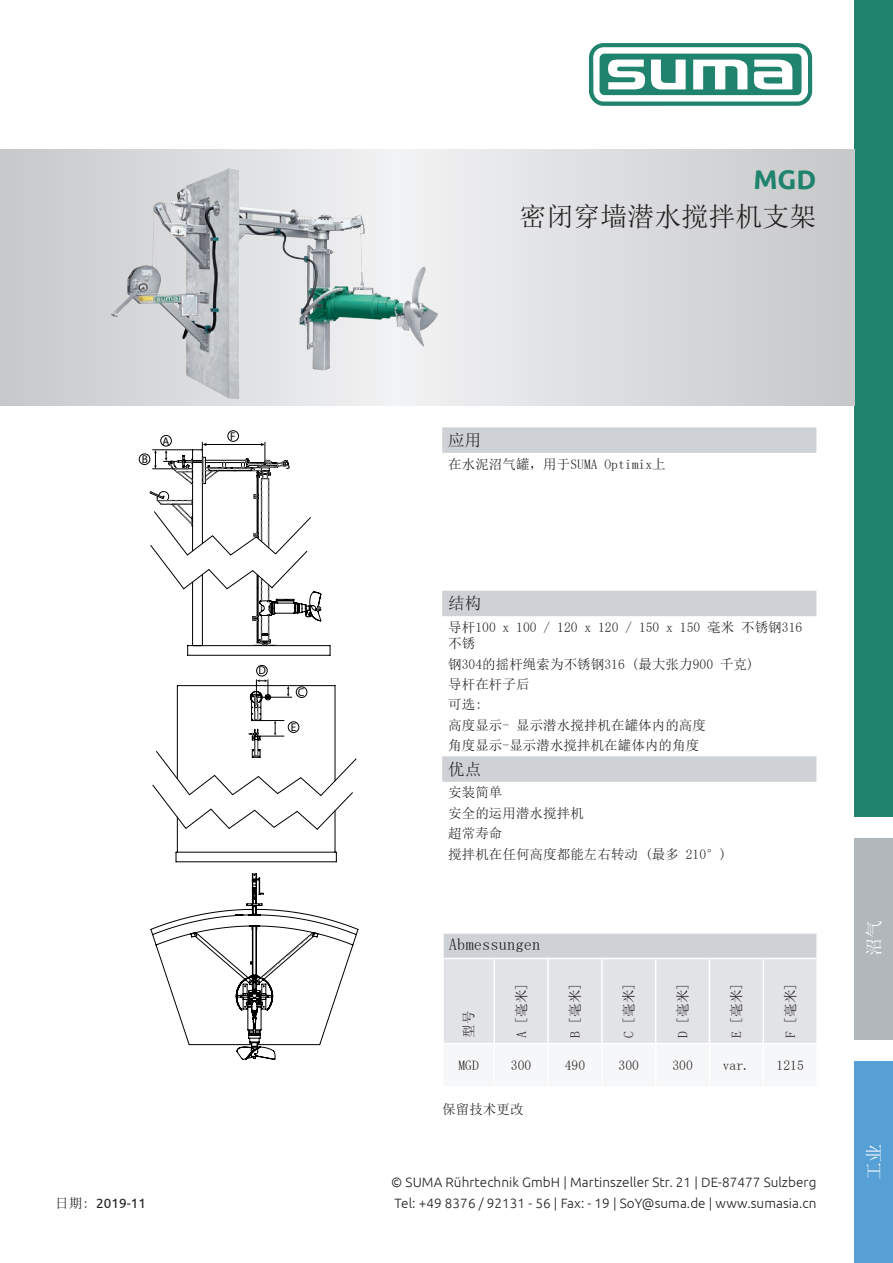
<style>
.page{position:relative;width:893px;height:1263px;background:#fff}
.page>*{position:absolute;margin:0;border:0;box-sizing:border-box;transform-origin:0 0}
.Bezeichnung_Rührwerk{font:27px "Sim Sun";color:#231f20}
.Überschrift_Rührwerk{font:700 27px "Ubuntu";color:#20836e}
.t1{font:18px "Sim Sun";color:#fff}
.Überschrift_Tabelle{font:16.5px "Sim Sun";letter-spacing:.005em;color:#231f20}
.Text_Tabelle{font:13.5px/16.2px "Sim Sun";letter-spacing:.005em;color:#231f20}
.t2{font:300 13.5px "Ubuntu";letter-spacing:.005em;color:#231f20}
.Text_Tabelle_Regular{font:13.5px "Sim Sun";letter-spacing:.005em;color:#231f20}
.t3{font:13.5px "Ubuntu";letter-spacing:.005em;color:#231f20}
.Technische_Änderunge{font:13.5px "Sim Sun";letter-spacing:.005em;color:#231f20}
.t4{font:11.25px "Myriad Pro";color:#000}
.s1{font-family:"Sim Sun"}
</style>
<div class="page">
<div style="left:855px;top:0;width:38px;height:816px;background:#20836e"></div>
<div style="left:854px;top:1061px;width:39px;height:202px;background:#56a0d5"></div>
<div style="left:855px;top:838px;width:38px;height:202px;background:#b2b7bb"></div>
<svg style="left:589px;top:43px;width:223px;height:63px"></svg>
<svg style="left:0;top:150px;width:855px;height:255px;background:#d7d8da"></svg>
<svg style="left:442px;top:427px;width:374px;height:355px"></svg>
<img style="left:112px;top:168px;width:325px;height:231px">
<svg style="left:150px;top:873px;width:209px;height:187px"></svg>
<div style="left:228px;top:430px;width:11px;height:12px;border:1px solid #000;border-radius:50%"></div>
<div style="left:161px;top:435px;width:11px;height:11px;border:1px solid #000;border-radius:50%"></div>
<div style="left:139px;top:454px;width:11px;height:11px;border:1px solid #000;border-radius:50%"></div>
<div style="left:256px;top:665px;width:11px;height:11px;border:1px solid #000;border-radius:50%"></div>
<svg style="left:152px;top:679px;width:205px;height:183px"></svg>
<svg style="left:150px;top:442px;width:180px;height:214px"></svg>
<div style="left:443px;top:933px;width:374px;height:25px;background:#ced2d6"></div>
<div style="left:444px;top:959px;width:372px;height:84px;background:#e1e3e6"></div>
<hr style="left:442px;top:932px;width:52px;height:2px;background:#fff">
<hr style="left:442px;top:934px;width:2px;height:24px;background:#fff">
<hr style="left:494px;top:932px;width:54px;height:2px;background:#fff">
<hr style="left:548px;top:932px;width:54px;height:2px;background:#fff">
<hr style="left:602px;top:932px;width:54px;height:2px;background:#fff">
<hr style="left:656px;top:932px;width:53px;height:2px;background:#fff">
<hr style="left:709px;top:932px;width:54px;height:2px;background:#fff">
<hr style="left:763px;top:932px;width:55px;height:2px;background:#fff">
<hr style="left:816px;top:934px;width:2px;height:24px;background:#fff">
<hr style="left:493px;top:959px;width:2px;height:84px;background:#fff">
<hr style="left:547px;top:959px;width:2px;height:84px;background:#fff">
<hr style="left:601px;top:959px;width:2px;height:84px;background:#fff">
<hr style="left:655px;top:959px;width:1px;height:84px;background:#fff">
<hr style="left:709px;top:959px;width:1px;height:84px;background:#fff">
<hr style="left:763px;top:959px;width:1px;height:84px;background:#fff">
<p class="Überschrift_Rührwerk" style="left:753px;top:163px;width:65px">MGD</p>
<p class="Bezeichnung_Rührwerk" style="left:519px;top:203px;width:298px">密闭穿墙潜水搅拌机支架</p>
<p class="t4" style="left:142px;top:452px;width:8px">B</p>
<p class="t4" style="left:163px;top:434px;width:8px">A</p>
<p class="t4" style="left:230px;top:429px;width:7px">F</p>
<p class="Überschrift_Tabelle" style="left:448px;top:432px;width:35px">应用</p>
<p class="Text_Tabelle" style="left:448px;top:456px;width:219px">在水泥沼气罐，用于SUMA Optimix上</p>
<p class="t4" style="left:258px;top:664px;width:9px">D</p>
<p class="t4" style="left:298px;top:685px;width:8px">C</p>
<p class="t4" style="left:291px;top:720px;width:7px">E</p>
<p class="Überschrift_Tabelle" style="left:448px;top:595px;width:35px">结构</p>
<p class="Text_Tabelle" style="left:448px;top:619px;width:355px">导杆100 x 100 / 120 x 120 / 150 x 150 毫米 不锈钢316不锈</p>
<p class="Text_Tabelle" style="left:448px;top:655px;width:307px">钢304的摇杆绳索为不锈钢316 (最大张力900 千克)</p>
<p class="Text_Tabelle" style="left:448px;top:676px;width:83px">导杆在杆子后</p>
<p class="Text_Tabelle" style="left:448px;top:696px;width:35px">可选:</p>
<p class="Text_Tabelle" style="left:448px;top:717px;width:259px">高度显示- 显示潜水搅拌机在罐体内的高度</p>
<p class="Text_Tabelle" style="left:448px;top:737px;width:252px">角度显示-显示潜水搅拌机在罐体内的角度</p>
<p class="Überschrift_Tabelle" style="left:448px;top:760px;width:35px">优点</p>
<p class="Text_Tabelle" style="left:448px;top:784px;width:56px">安装简单</p>
<p class="Text_Tabelle" style="left:448px;top:805px;width:137px">安全的运用潜水搅拌机</p>
<p class="Text_Tabelle" style="left:448px;top:825px;width:56px">超常寿命</p>
<p class="Text_Tabelle" style="left:448px;top:846px;width:280px">搅拌机在任何高度都能左右转动 (最多 210°)</p>
<p class="Überschrift_Tabelle" style="left:449px;top:936px;width:93px">Abmessungen</p>
<p class="Text_Tabelle_Regular" style="left:462px;top:1037px;width:29px;rotate:-90deg">型号</p>
<p class="Text_Tabelle_Regular" style="left:514px;top:1037px;width:56px;rotate:-90deg">A [毫米]</p>
<p class="Text_Tabelle_Regular" style="left:568px;top:1037px;width:56px;rotate:-90deg">B [毫米]</p>
<p class="Text_Tabelle_Regular" style="left:622px;top:1037px;width:56px;rotate:-90deg">C [毫米]</p>
<p class="Text_Tabelle_Regular" style="left:676px;top:1037px;width:56px;rotate:-90deg">D [毫米]</p>
<p class="Text_Tabelle_Regular" style="left:730px;top:1037px;width:56px;rotate:-90deg">E [毫米]</p>
<p class="Text_Tabelle_Regular" style="left:783px;top:1037px;width:56px;rotate:-90deg">F [毫米]</p>
<p class="Text_Tabelle" style="left:458px;top:1057px;width:22px">MGD</p>
<p class="Text_Tabelle" style="left:511px;top:1057px;width:22px">300</p>
<p class="Text_Tabelle" style="left:565px;top:1057px;width:22px">490</p>
<p class="Text_Tabelle" style="left:619px;top:1057px;width:22px">300</p>
<p class="Text_Tabelle" style="left:672px;top:1057px;width:22px">300</p>
<p class="Text_Tabelle" style="left:723px;top:1057px;width:29px">var.</p>
<p class="Text_Tabelle" style="left:777px;top:1057px;width:29px">1215</p>
<p class="Technische_Änderunge" style="left:442px;top:1102px;width:83px">保留技术更改</p>
<p class="t2" style="left:391px;top:1174px;width:427px">© SUMA Rührtechnik GmbH | Martinszeller Str. 21 | DE-87477 Sulzberg</p>
<p class="t3" style="left:55px;top:1195px;width:92px"><span class="s1">日期:</span> 2019-11</p>
<p class="t2" style="left:394px;top:1195px;width:424px">Tel: +49 8376 / 92131 - 56 | Fax: - 19 | SoY@suma.de | www.sumasia.cn</p>
<h2 class="t1" style="left:865px;top:956px;width:37px;rotate:-90deg">沼气</h2>
<h2 class="t1" style="left:865px;top:1180px;width:38px;rotate:-90deg">工业</h2>
</div>
